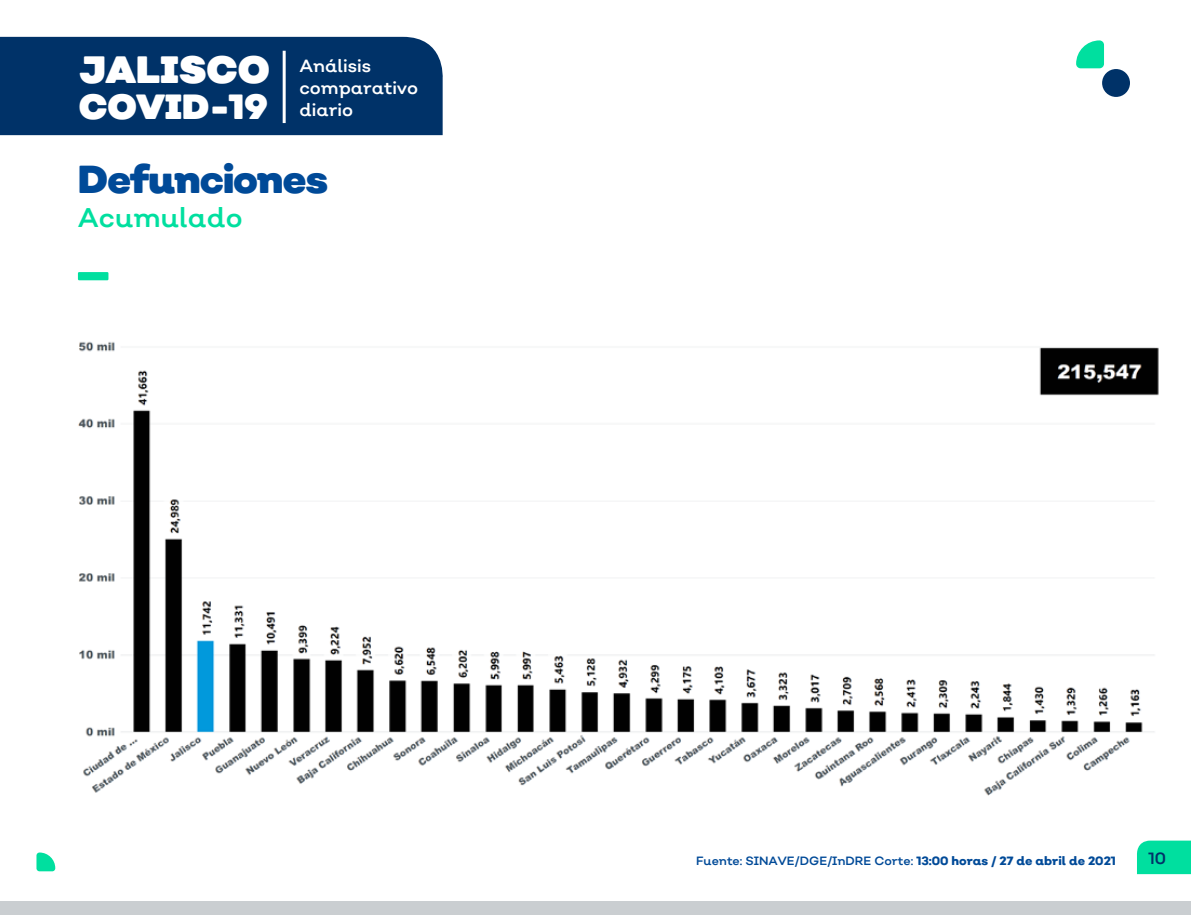
<style>
.page{position:relative;width:1191px;height:915px;background:#fff}
.page>*{position:absolute;margin:0;border:0;box-sizing:border-box;transform-origin:0 0}
.t1{font:900 50.7px "Nutmeg";color:#00df9f}
.t2{font:900 39px "Nutmeg";letter-spacing:-.03em;color:#004a98}
.t3{font:900 38.1px "Nutmeg";color:#fff}
.t4{font:900 34.95px "Nutmeg";color:#fff}
.t5{font:27px "Nutmeg";color:#00df9f}
.t6{font:17.7px/22.4px "Nutmeg";color:#fff}
.t7{font:16.35px "Nutmeg";color:#003268}
.t8{font:12px "Nutmeg";color:#004a98}
.s1{font-weight:800}
</style>
<div class="page">
<img style="left:78px;top:341px;width:1081px;height:455px">
<div style="left:0;top:37px;width:443px;height:98px;background:#003268"></div>
<div style="left:0;top:901px;width:1191px;height:13px;background:#caced1"></div>
<div style="left:1137px;top:840px;width:54px;height:33px;background:#00df9f"></div>
<svg style="left:1076px;top:40px;width:28px;height:28px"></svg>
<div style="left:36px;top:852px;width:19px;height:19px;background:#00df9f;border-radius:3px"></div>
<div style="left:1102px;top:69px;width:28px;height:28px;background:#003268;border-radius:50%"></div>
<hr style="left:283px;top:51px;width:3px;height:72px;background:#fff">
<h3 class="t3" style="left:79px;top:44px;width:192px">JALISCO</h3>
<h3 class="t4" style="left:79px;top:84px;width:191px">COVID-19</h3>
<h3 class="t6" style="left:299px;top:54px;width:120px">Análisis comparativo diario</h3>
<h2 class="t2" style="left:78px;top:154px;width:251px">Defunciones</h2>
<h3 class="t5" style="left:78px;top:200px;width:166px">Acumulado</h3>
<h1 class="t1" style="left:78px;top:216px;width:32px">_</h1>
<p class="t8" style="left:696px;top:852px;width:421px">Fuente: SINAVE/DGE/InDRE Corte: <span class="s1">13:00 horas / 27 de abril de 2021</span></p>
<h3 class="t7" style="left:1148px;top:847px;width:19px">10</h3>
</div>
